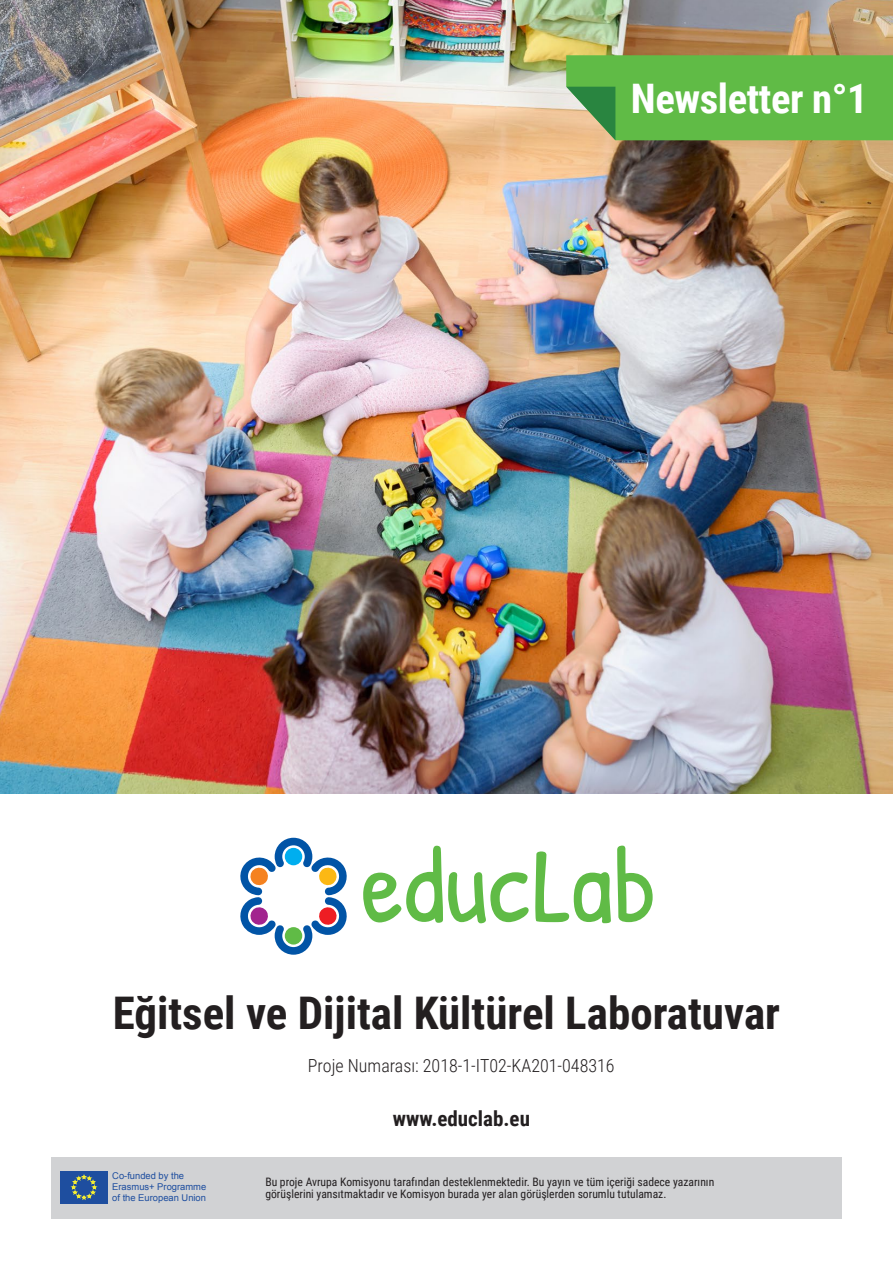
<style>
.page{position:relative;width:893px;height:1263px;background:#fff}
.page>*{position:absolute;margin:0;border:0;box-sizing:border-box;transform-origin:0 0}
.t1{font:700 45px "Roboto Condensed";color:#231f20}
.testo_negativo_bot{font:700 40.65px "Roboto Condensed";letter-spacing:-.01em;color:#fff}
.testo_link{font:700 21px "Roboto Condensed";color:#231f20}
.testo_project{font:300 18px "Roboto Condensed";color:#231f20}
.t2{font:11.7px/12.8px "Roboto Condensed";color:#231f20}
.t3{font:9.3px/10.6px "Arial";color:#1e4e9f}
</style>
<div class="page">
<div style="left:51px;top:1157px;width:791px;height:61px;background:#d1d2d4"></div>
<div style="left:60px;top:1171px;width:48px;height:32px;background:#1e4e9f"></div>
<svg style="left:71px;top:1175px;width:25px;height:24px"></svg>
<img style="left:0;top:0;width:893px;height:793px">
<svg style="left:566px;top:55px;width:327px;height:85px;background:#64b84a"></svg>
<svg style="left:363px;top:846px;width:166px;height:77px"></svg>
<svg style="left:535px;top:851px;width:76px;height:72px"></svg>
<svg style="left:617px;top:846px;width:36px;height:76px"></svg>
<svg style="left:240px;top:838px;width:107px;height:117px"></svg>
<p class="testo_negativo_bot" style="left:631px;top:70px;width:238px">Newsletter n°1</p>
<p class="t1" style="left:113px;top:981px;width:669px">Eğitsel ve Dijital Kültürel Laboratuvar</p>
<p class="testo_project" style="left:308px;top:1053px;width:308px">Proje Numarası: 2018-1-IT02-KA201-048316</p>
<p class="testo_link" style="left:393px;top:1103px;width:139px">www.educlab.eu</p>
<p class="t3" style="left:112px;top:1171px;width:96px">Co-funded by the<br>Erasmus+ Programme of the European Union</p>
<p class="t2" style="left:265px;top:1174px;width:450px">Bu proje Avrupa Komisyonu tarafından desteklenmektedir. Bu yayın ve tüm içeriği sadece yazarının görüşlerini yansıtmaktadır ve Komisyon burada yer alan görüşlerden sorumlu tutulamaz.</p>
</div>
